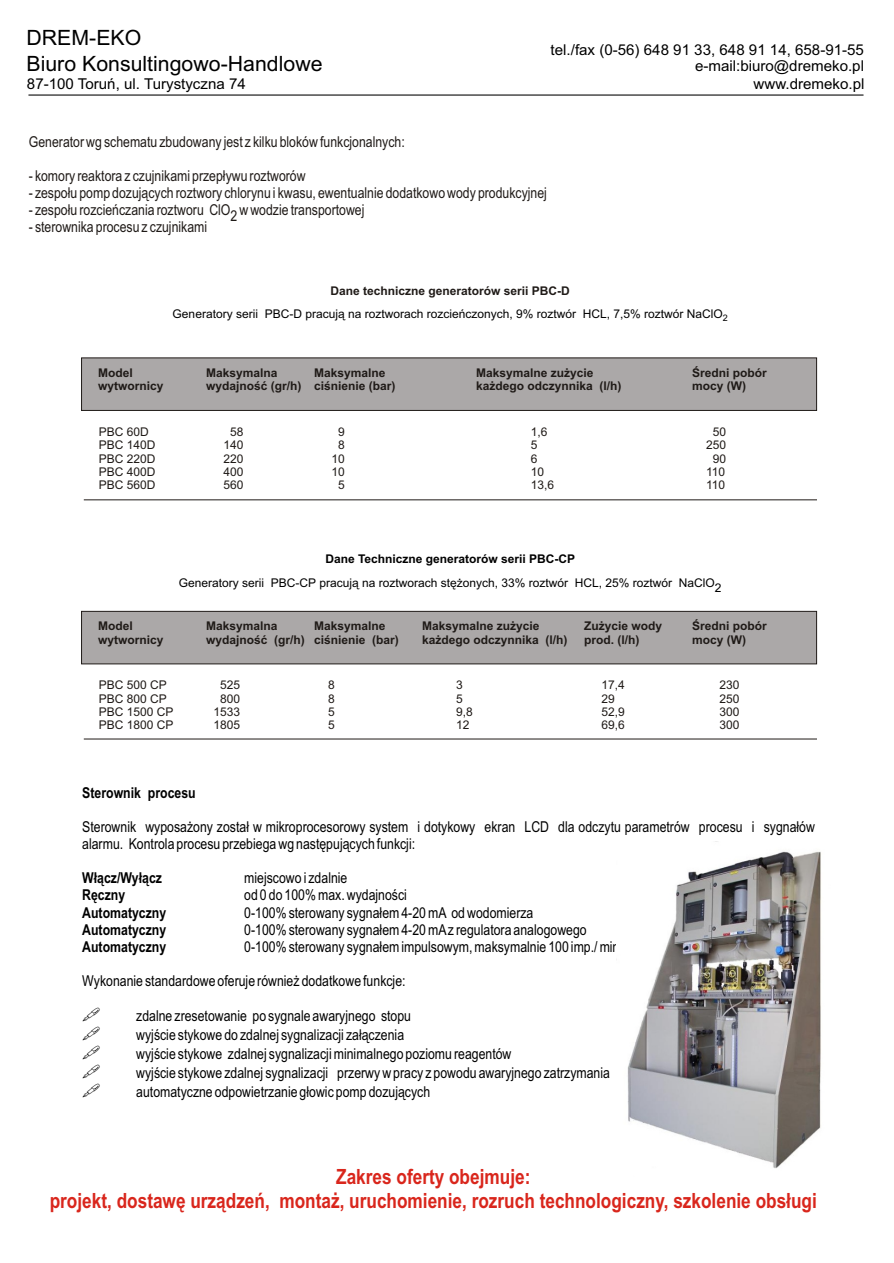
<style>
.page{position:relative;width:894px;height:1263px;background:#fff}
.page>*{position:absolute;margin:0;border:0;box-sizing:border-box;transform-origin:0 0}
.t1{font:700 21px/24px "Arial Narrow";color:#d9261c;text-align:center}
.t2{font:21px/25.2px "Arial";color:#000}
.t3{font:15px/19px "Arial Narrow";color:#000}
.t4{font:15px "Arial Narrow";color:#1f1a17}
.t5{font:15px "Arial";color:#000}
.t6{font:700 15px "Arial Narrow";color:#000}
.t7{font:700 12px "Arial";color:#1f1a17}
.t8{font:12px/23.1px "Arial";color:#000;text-align:center}
.t9{font:12px "Arial";color:#1f1a17}
.t10{font:700 12px "Arial";color:#000}
.s1{font-weight:700;color:#1f1a17}
</style>
<div class="page">
<hr style="left:84px;top:739px;width:733px;height:1px;background:#1f1a17">
<hr style="left:84px;top:500px;width:733px;height:1px;background:#1f1a17">
<div style="left:81px;top:611px;width:736px;height:53px;background:#aba8a8;border:1px solid #1f1a17"></div>
<div style="left:81px;top:358px;width:736px;height:53px;background:#aba8a8;border:1px solid #1f1a17"></div>
<svg style="left:28px;top:95px;width:836px;height:1px"></svg>
<img style="left:616px;top:841px;width:205px;height:327px">
<h1 class="t2" style="left:27px;top:27px;width:298px">DREM-EKO<br>Biuro Konsultingowo-Handlowe</h1>
<p class="t5" style="left:27px;top:78px;width:220px">87-100 Toruñ, ul. Turystyczna 74</p>
<p class="t5" style="left:551px;top:44px;width:315px">tel./fax (0-56) 648 91 33, 648 91 14, 658-91-55</p>
<p class="t5" style="left:754px;top:78px;width:112px">www.dremeko.pl</p>
<p class="t5" style="left:695px;top:60px;width:171px">e-mail:biuro@dremeko.pl</p>
<p class="t4" style="left:29px;top:136px;width:378px">Generator wg schematu zbudowany jest z kilku bloków funkcjonalnych:</p>
<p class="t4" style="left:29px;top:170px;width:278px">- komory reaktora z czujnikami przep³ywu roztworów</p>
<p class="t4" style="left:29px;top:187px;width:520px">- zespo³u pomp dozuj¹cych roztwory chlorynu i kwasu, ewentualnie dodatkowo wody produkcyjnej</p>
<p class="t4" style="left:29px;top:204px;width:337px">- zespo³u rozcieñczania roztworu ClO2 w wodzie transportowej</p>
<p class="t4" style="left:29px;top:221px;width:180px">- sterownika procesu z czujnikami</p>
<p class="t8" style="left:173px;top:280px;width:557px"><span class="s1">Dane techniczne generatorów serii PBC-D<br></span>Generatory serii PBC-D pracuj¹ na roztworach rozcieñczonych, 9% roztwór HCL, 7,5% roztwór NaClO<sub>2</sub></p>
<p class="t7" style="left:98px;top:368px;width:36px">Model</p>
<p class="t7" style="left:206px;top:368px;width:73px">Maksymalna</p>
<p class="t7" style="left:314px;top:368px;width:73px">Maksymalne</p>
<p class="t7" style="left:476px;top:368px;width:119px">Maksymalne zu¿ycie</p>
<p class="t7" style="left:692px;top:368px;width:76px">Œredni pobór</p>
<p class="t7" style="left:98px;top:382px;width:67px">wytwornicy</p>
<p class="t7" style="left:206px;top:382px;width:191px">wydajnoœæ (gr/h) ciœnienie (bar)</p>
<p class="t7" style="left:476px;top:382px;width:147px">ka¿dego odczynnika (l/h)</p>
<p class="t7" style="left:692px;top:382px;width:55px">mocy (W)</p>
<p class="t9" style="left:99px;top:427px;width:52px">PBC 60D</p>
<p class="t9" style="left:230px;top:427px;width:15px">58</p>
<p class="t9" style="left:338px;top:427px;width:8px">9</p>
<p class="t9" style="left:531px;top:427px;width:18px">1,6</p>
<p class="t9" style="left:713px;top:427px;width:15px">50</p>
<p class="t9" style="left:99px;top:440px;width:58px">PBC 140D</p>
<p class="t9" style="left:223px;top:440px;width:22px">140</p>
<p class="t9" style="left:338px;top:440px;width:8px">8</p>
<p class="t9" style="left:531px;top:440px;width:8px">5</p>
<p class="t9" style="left:706px;top:440px;width:22px">250</p>
<p class="t9" style="left:99px;top:454px;width:58px">PBC 220D</p>
<p class="t9" style="left:223px;top:454px;width:22px">220</p>
<p class="t9" style="left:331px;top:454px;width:15px">10</p>
<p class="t9" style="left:531px;top:454px;width:8px">6</p>
<p class="t9" style="left:713px;top:454px;width:15px">90</p>
<p class="t9" style="left:99px;top:467px;width:58px">PBC 400D</p>
<p class="t9" style="left:223px;top:467px;width:22px">400</p>
<p class="t9" style="left:331px;top:467px;width:15px">10</p>
<p class="t9" style="left:531px;top:467px;width:15px">10</p>
<p class="t9" style="left:706px;top:467px;width:21px">110</p>
<p class="t9" style="left:99px;top:481px;width:58px">PBC 560D</p>
<p class="t9" style="left:223px;top:481px;width:22px">560</p>
<p class="t9" style="left:338px;top:481px;width:8px">5</p>
<p class="t9" style="left:531px;top:481px;width:25px">13,6</p>
<p class="t9" style="left:706px;top:481px;width:21px">110</p>
<p class="t10" style="left:325px;top:555px;width:251px">Dane Techniczne generatorów serii PBC-CP</p>
<p class="t8" style="left:179px;top:572px;width:544px">Generatory serii PBC-CP pracuj¹ na roztworach stê¿onych, 33% roztwór HCL, 25% roztwór NaClO2</p>
<p class="t7" style="left:98px;top:622px;width:36px">Model</p>
<p class="t7" style="left:206px;top:622px;width:73px">Maksymalna</p>
<p class="t7" style="left:314px;top:622px;width:73px">Maksymalne</p>
<p class="t7" style="left:422px;top:622px;width:119px">Maksymalne zu¿ycie</p>
<p class="t7" style="left:584px;top:622px;width:80px">Zu¿ycie wody</p>
<p class="t7" style="left:692px;top:622px;width:76px">Œredni pobór</p>
<p class="t7" style="left:98px;top:635px;width:67px">wytwornicy</p>
<p class="t7" style="left:206px;top:635px;width:194px">wydajnoœæ (gr/h) ciœnienie (bar)</p>
<p class="t7" style="left:422px;top:635px;width:147px">ka¿dego odczynnika (l/h)</p>
<p class="t7" style="left:584px;top:635px;width:57px">prod. (l/h)</p>
<p class="t7" style="left:692px;top:635px;width:55px">mocy (W)</p>
<p class="t9" style="left:99px;top:680px;width:70px">PBC 500 CP</p>
<p class="t9" style="left:220px;top:680px;width:22px">525</p>
<p class="t9" style="left:328px;top:680px;width:8px">8</p>
<p class="t9" style="left:456px;top:680px;width:8px">3</p>
<p class="t9" style="left:601px;top:680px;width:25px">17,4</p>
<p class="t9" style="left:719px;top:680px;width:22px">230</p>
<p class="t9" style="left:99px;top:694px;width:70px">PBC 800 CP</p>
<p class="t9" style="left:220px;top:694px;width:22px">800</p>
<p class="t9" style="left:328px;top:694px;width:8px">8</p>
<p class="t9" style="left:456px;top:694px;width:8px">5</p>
<p class="t9" style="left:601px;top:694px;width:15px">29</p>
<p class="t9" style="left:719px;top:694px;width:22px">250</p>
<p class="t9" style="left:99px;top:707px;width:76px">PBC 1500 CP</p>
<p class="t9" style="left:213px;top:707px;width:28px">1533</p>
<p class="t9" style="left:328px;top:707px;width:8px">5</p>
<p class="t9" style="left:456px;top:707px;width:18px">9,8</p>
<p class="t9" style="left:601px;top:707px;width:25px">52,9</p>
<p class="t9" style="left:719px;top:707px;width:22px">300</p>
<p class="t9" style="left:99px;top:721px;width:76px">PBC 1800 CP</p>
<p class="t9" style="left:213px;top:721px;width:28px">1805</p>
<p class="t9" style="left:328px;top:721px;width:8px">5</p>
<p class="t9" style="left:456px;top:721px;width:15px">12</p>
<p class="t9" style="left:601px;top:721px;width:25px">69,6</p>
<p class="t9" style="left:719px;top:721px;width:22px">300</p>
<p class="t6" style="left:82px;top:787px;width:115px">Sterownik procesu</p>
<p class="t3" style="left:82px;top:820px;width:734px;line-height:17px">Sterownik wyposa¿ony zosta³ w mikroprocesorowy system i dotykowy ekran LCD dla odczytu parametrów procesu i sygna³ów alarmu. Kontrola procesu przebiega wg nastêpuj¹cych funkcji:</p>
<p class="t6" style="left:82px;top:872px;width:81px">W³¹cz/Wy³¹cz</p>
<p class="t3" style="left:244px;top:870px;width:105px">miejscowo i zdalnie</p>
<p class="t6" style="left:82px;top:890px;width:45px">Rêczny</p>
<p class="t3" style="left:244px;top:887px;width:164px">od 0 do 100% max. wydajnoœci</p>
<p class="t6" style="left:82px;top:907px;width:86px">Automatyczny</p>
<p class="t3" style="left:244px;top:904px;width:291px">0-100% sterowany sygna³em 4-20 mA od wodomierza</p>
<p class="t6" style="left:82px;top:924px;width:86px">Automatyczny</p>
<p class="t3" style="left:244px;top:921px;width:344px">0-100% sterowany sygna³em 4-20 mA z regulatora analogowego</p>
<p class="t6" style="left:82px;top:941px;width:86px">Automatyczny</p>
<p class="t3" style="left:244px;top:938px;width:377px">0-100% sterowany sygna³em impulsowym, maksymalnie 100 imp./ min</p>
<p class="t3" style="left:82px;top:972px;width:325px">Wykonanie standardowe oferuje równie¿ dodatkowe funkcje:</p>
<p class="t3" style="left:136px;top:1008px;width:475px">zdalne zresetowanie po sygnale awaryjnego stopu<br>wyjœcie stykowe do zdalnej sygnalizacji za³¹czenia<br>wyjœcie stykowe zdalnej sygnalizacji minimalnego poziomu reagentów<br>wyjœcie stykowe zdalnej sygnalizacji przerwy w pracy z powodu awaryjnego zatrzymania automatyczne odpowietrzanie g³owic pomp dozuj¹cych</p>
<h1 class="t1" style="left:50px;top:1166px;width:769px">Zakres oferty obejmuje:<br>projekt, dostawê urz¹dzeñ, monta¿, uruchomienie, rozruch technologiczny, szkolenie obs³ugi</h1>
</div>
